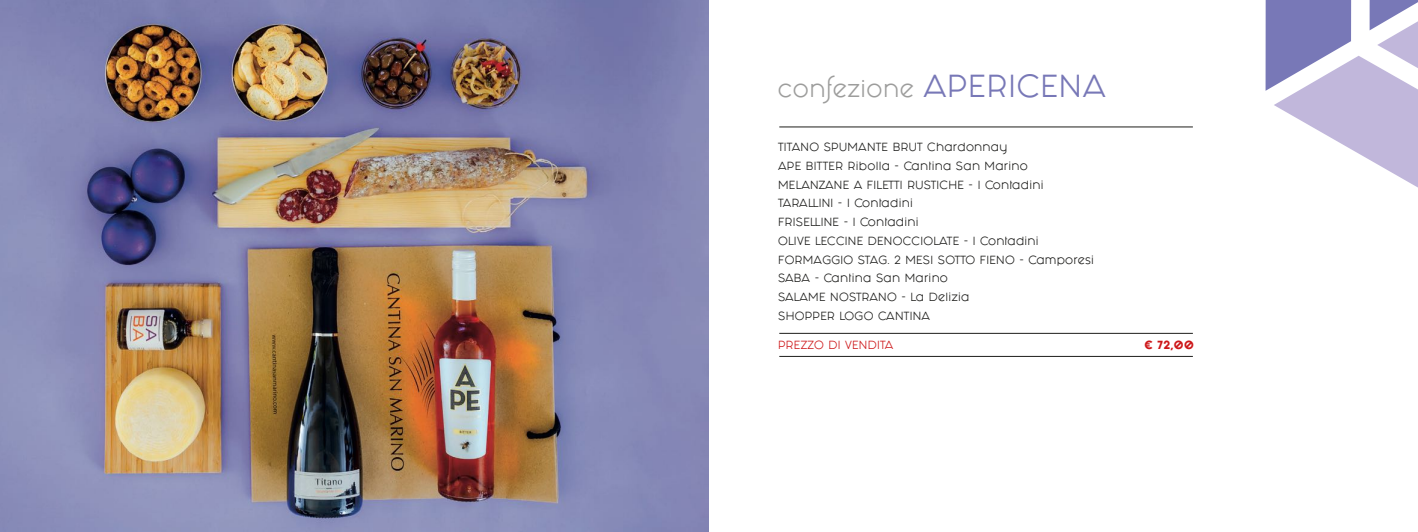
<style>
.page{position:relative;width:1418px;height:532px;background:#fff}
.page>*{position:absolute;margin:0;border:0;box-sizing:border-box;transform-origin:0 0}
.t1{font:20px "Fashion Fetish";letter-spacing:.03em;color:#9d9d9c}
.t2{font:10px/18.8px "Fashion Fetish";letter-spacing:.03em;color:#1d1d1b}
.t3{font:10px "Fashion Fetish";letter-spacing:.03em;color:#cd1719}
.t4{font:800 10px "Fashion Fetish";color:#cd1719}
.s1{font-size:27px;color:#7878b7}
</style>
<div class="page">
<img style="left:0;top:0;width:709px;height:531px">
<svg style="left:1265px;top:0;width:8px;height:91px"></svg>
<svg style="left:1273px;top:0;width:144px;height:187px"></svg>
<hr style="left:779px;top:127px;width:413px;height:1px;background:#1d1d1b">
<hr style="left:779px;top:356px;width:413px;height:1px;background:#1d1d1b">
<hr style="left:779px;top:333px;width:413px;height:1px;background:#1d1d1b">
<h1 class="t1" style="left:777px;top:73px;width:329px">confezione <span class="s1">APERICENA</span></h1>
<p class="t2" style="left:778px;top:138px;width:317px">TITANO SPUMANTE BRUT Chardonnay<br>APE BITTER Ribolla - Cantina San Marino<br>MELANZANE A FILETTI RUSTICHE - I Contadini<br>TARALLINI - I Contadini<br>FRISELLINE - I Contadini<br>OLIVE LECCINE DENOCCIOLATE - I Contadini<br>FORMAGGIO STAG. 2 MESI SOTTO FIENO - Camporesi<br>SABA - Cantina San Marino<br>SALAME NOSTRANO - La Delizia<br>SHOPPER LOGO CANTINA</p>
<p class="t3" style="left:778px;top:337px;width:117px">PREZZO DI VENDITA</p>
<p class="t4" style="left:1144px;top:336px;width:51px">€ 72,00</p>
</div>
